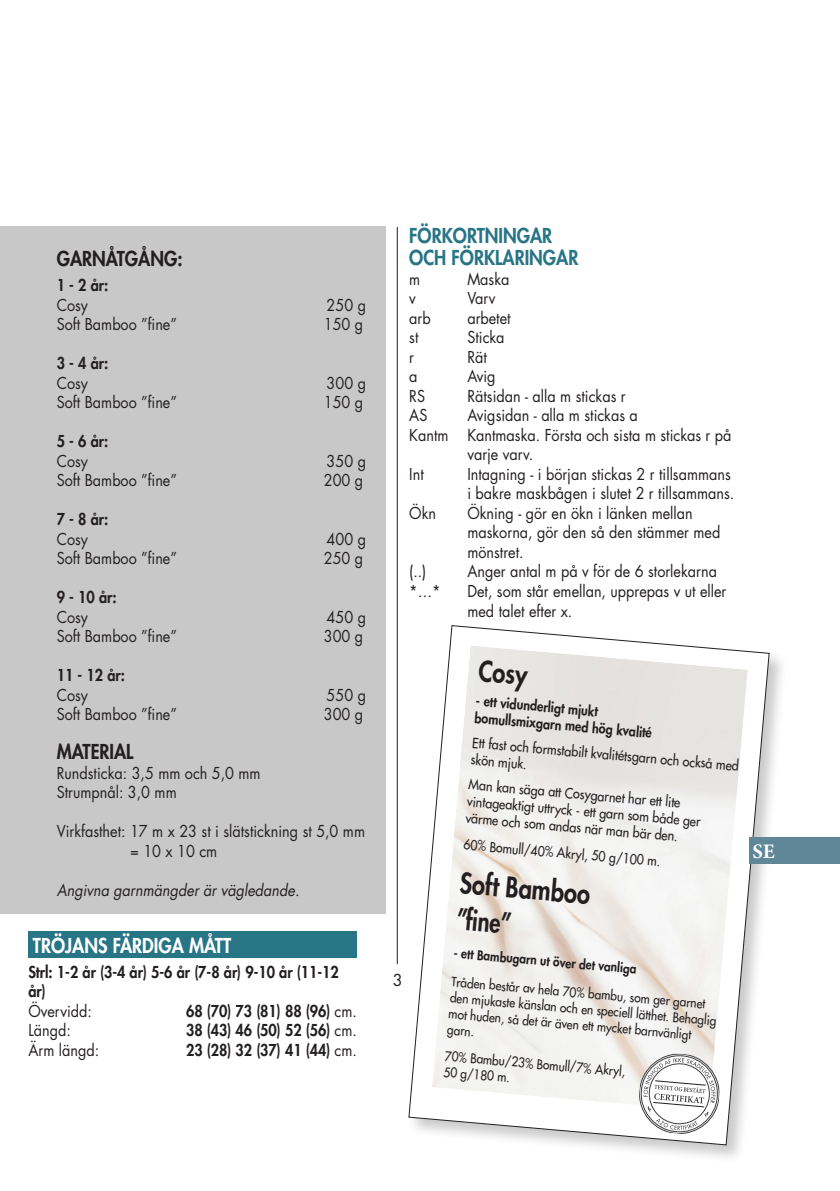
<style>
.page{position:relative;width:840px;height:1191px;background:#fff}
.page>*{position:absolute;margin:0;border:0;box-sizing:border-box;transform-origin:0 0}
.t1{font:800 27.8px/36.6px "Futura Std";color:#231f20;scale:.85 1}
.t2{font:700 20.6px "Minion Pro";color:#fff}
.t3{font:800 20px "Futura Std";color:#287586;scale:.9 1}
.t4{font:800 20px "Futura Std";color:#231f20;scale:.9 1}
.t5{font:800 20px "Futura Std";color:#fff;scale:.9 1}
.t6{font:16px/19.6px "Futura Std";color:#231f20;scale:.9 1}
.t7{font:800 16px/19.6px "Futura Std";color:#231f20;scale:.9 1}
.t8{font:italic 16px "Futura Std";color:#231f20;scale:.9 1}
.t9{font:16px "Futura Std";color:#231f20}
.t10{font:500 13.8px/16.8px "Futura Std";color:#231f20;scale:.9 1}
.t11{font:800 13.8px/16.8px "Futura Std";color:#231f20;scale:.9 1}
.t12{font:500 13.6px "Futura Std";color:#231f20;scale:.9 1}
.t13{font:500 13.2px/16px "Futura Std";color:#231f20;scale:.9 1}
.s1{font-weight:400}
.s2{font-weight:800}
.s3{font-size:12.4px}
</style>
<div class="page">
<hr style="left:397px;top:227px;width:1px;height:737px;background:#231f20">
<div style="left:0;top:227px;width:385px;height:687px;background:#c8c8c8"></div>
<div style="left:28px;top:931px;width:328px;height:27px;background:#287586"></div>
<div style="left:406px;top:623px;width:381px;height:540px;background:#231f20;opacity:.24"></div>
<svg style="left:408px;top:625px;width:361px;height:520px"></svg>
<div style="left:748px;top:837px;width:91px;height:27px;background:#5f8798"></div>
<p class="t4" style="left:57px;top:246px;width:141px">GARNÅTGÅNG:</p>
<p class="t7" style="left:57px;top:275px;width:59px">1 - 2 år:</p>
<p class="t6" style="left:57px;top:295px;width:36px">Cosy</p>
<p class="t6" style="left:326px;top:295px;width:45px">250 g</p>
<p class="t6" style="left:57px;top:315px;width:135px">Soft Bamboo ”fine”</p>
<p class="t6" style="left:323px;top:315px;width:45px">150 g</p>
<p class="t7" style="left:57px;top:353px;width:59px">3 - 4 år:</p>
<p class="t6" style="left:57px;top:373px;width:36px">Cosy</p>
<p class="t6" style="left:326px;top:373px;width:45px">300 g</p>
<p class="t6" style="left:57px;top:393px;width:135px">Soft Bamboo ”fine”</p>
<p class="t6" style="left:323px;top:393px;width:45px">150 g</p>
<p class="t7" style="left:57px;top:431px;width:59px">5 - 6 år:</p>
<p class="t6" style="left:57px;top:451px;width:36px">Cosy</p>
<p class="t6" style="left:326px;top:451px;width:45px">350 g</p>
<p class="t6" style="left:57px;top:471px;width:135px">Soft Bamboo ”fine”</p>
<p class="t6" style="left:323px;top:471px;width:45px">200 g</p>
<p class="t7" style="left:57px;top:509px;width:59px">7 - 8 år:</p>
<p class="t6" style="left:57px;top:529px;width:36px">Cosy</p>
<p class="t6" style="left:326px;top:529px;width:45px">400 g</p>
<p class="t6" style="left:57px;top:549px;width:135px">Soft Bamboo ”fine”</p>
<p class="t6" style="left:323px;top:549px;width:45px">250 g</p>
<p class="t7" style="left:57px;top:587px;width:68px">9 - 10 år:</p>
<p class="t6" style="left:57px;top:607px;width:36px">Cosy</p>
<p class="t6" style="left:326px;top:607px;width:45px">450 g</p>
<p class="t6" style="left:57px;top:627px;width:135px">Soft Bamboo ”fine”</p>
<p class="t6" style="left:323px;top:627px;width:45px">300 g</p>
<p class="t7" style="left:57px;top:665px;width:77px">11 - 12 år:</p>
<p class="t6" style="left:57px;top:685px;width:36px">Cosy</p>
<p class="t6" style="left:326px;top:685px;width:45px">550 g</p>
<p class="t6" style="left:57px;top:705px;width:135px">Soft Bamboo ”fine”</p>
<p class="t6" style="left:323px;top:705px;width:45px">300 g</p>
<p class="t4" style="left:57px;top:739px;width:87px">MATERIAL</p>
<p class="t6" style="left:57px;top:763px;width:228px">Rundsticka: 3,5 mm och 5,0 mm</p>
<p class="t6" style="left:57px;top:783px;width:135px">Strumpnål: 3,0 mm</p>
<p class="t6" style="left:130px;top:822px;width:262px;text-indent:-73px">Virkfasthet: 17 m x 23 st i slätstickning st 5,0 mm = 10 x 10 cm</p>
<p class="t8" style="left:57px;top:880px;width:271px">Angivna garnmängder är vägledande.</p>
<p class="t5" style="left:33px;top:932px;width:222px">TRÖJANS FÄRDIGA MÅTT</p>
<p class="t7" style="left:28px;top:962px;width:346px">Strl: 1-2 år (3-4 år) 5-6 år (7-8 år) 9-10 år (11-12 år)</p>
<p class="t6" style="left:28px;top:1001px;width:72px">Övervidd:</p>
<p class="t7" style="left:186px;top:1001px;width:191px">68 (70) 73 (81) 88 (96) <span class="s1">cm.</span></p>
<p class="t6" style="left:28px;top:1020px;width:49px">Längd:</p>
<p class="t7" style="left:186px;top:1020px;width:191px">38 (43) 46 (50) 52 (56) <span class="s1">cm.</span></p>
<p class="t6" style="left:28px;top:1040px;width:80px">Ärm längd:</p>
<p class="t7" style="left:186px;top:1040px;width:191px">23 (28) 32 (37) 41 (44) <span class="s1">cm.</span></p>
<p class="t3" style="left:409px;top:223px;width:160px">FÖRKORTNINGAR</p>
<p class="t3" style="left:409px;top:245px;width:189px">OCH FÖRKLARINGAR</p>
<p class="t6" style="left:409px;top:269px;width:14px">m</p>
<p class="t6" style="left:467px;top:269px;width:48px">Maska</p>
<p class="t6" style="left:409px;top:289px;width:9px">v</p>
<p class="t6" style="left:467px;top:289px;width:33px">Varv</p>
<p class="t6" style="left:409px;top:308px;width:25px">arb</p>
<p class="t6" style="left:467px;top:308px;width:50px">arbetet</p>
<p class="t6" style="left:409px;top:328px;width:12px">st</p>
<p class="t6" style="left:467px;top:328px;width:43px">Sticka</p>
<p class="t6" style="left:409px;top:347px;width:7px">r</p>
<p class="t6" style="left:467px;top:347px;width:23px">Rät</p>
<p class="t6" style="left:409px;top:367px;width:11px">a</p>
<p class="t6" style="left:467px;top:367px;width:33px">Avig</p>
<p class="t6" style="left:409px;top:386px;width:19px">RS</p>
<p class="t6" style="left:467px;top:386px;width:177px">Rätsidan - alla m stickas r</p>
<p class="t6" style="left:409px;top:406px;width:22px">AS</p>
<p class="t6" style="left:467px;top:406px;width:191px">Avigsidan - alla m stickas a</p>
<p class="t6" style="left:467px;top:425px;width:295px;text-indent:-58px">Kantm Kantmaska. Första och sista m stickas r på varje varv.</p>
<p class="t6" style="left:409px;top:464px;width:18px">Int</p>
<p class="t6" style="left:467px;top:464px;width:298px">Intagning - i början stickas 2 r tillsammans i bakre maskbågen i slutet 2 r tillsammans.</p>
<p class="t6" style="left:409px;top:503px;width:31px">Ökn</p>
<p class="t6" style="left:467px;top:503px;width:282px">Ökning - gör en ökn i länken mellan maskorna, gör den så den stämmer med mönstret.</p>
<p class="t6" style="left:409px;top:562px;width:21px">(..)</p>
<p class="t6" style="left:467px;top:562px;width:279px">Anger antal m på v för de 6 storlekarna</p>
<p class="t6" style="left:409px;top:581px;width:36px">*…*</p>
<p class="t6" style="left:467px;top:581px;width:289px">Det, som står emellan, upprepas v ut eller med talet efter x.</p>
<p class="t9" style="left:392px;top:969px;width:11px">3</p>
<h1 class="t1" style="left:480px;top:652px;width:59px;rotate:5deg">Cosy</h1>
<p class="t11" style="left:476px;top:692px;width:199px;rotate:5deg">- ett vidunderligt mjukt bomullsmixgarn med hög kvalité</p>
<p class="t10" style="left:473px;top:734px;width:298px;rotate:5deg">Ett fast och formstabilt kvalitétsgarn och också med skön mjuk.</p>
<p class="t10" style="left:469px;top:776px;width:261px;rotate:5deg">Man kan säga att Cosygarnet har ett lite vintageaktigt uttryck - ett garn som både ger värme och som andas när man bär den.</p>
<p class="t12" style="left:464px;top:835px;width:221px;rotate:5deg">60% Bomull/40% Akryl, 50 g/100 m.</p>
<h1 class="t1" style="left:461px;top:864px;width:155px;rotate:5deg">Soft Bamboo ”fi ne”</h1>
<p class="t13" style="left:455px;top:938px;width:284px;line-height:28.6px;rotate:5deg"><span class="s2">- ett Bambugarn ut över det vanliga<br></span><span class="s3">T</span>råden består av hela 70% bambu, som ger garnet</p>
<p class="t13" style="left:450px;top:989px;width:298px;rotate:5deg">den mjukaste känslan och en speciell lätthet. Behaglig mot huden, så det är även ett mycket barnvänligt garn.</p>
<p class="t13" style="left:445px;top:1047px;width:202px;rotate:5deg">70% Bambu/23% Bomull/7% Akryl,<br>50 g/180 m.</p>
<p class="t2" style="left:752px;top:837px;width:24px">SE</p>
</div>
